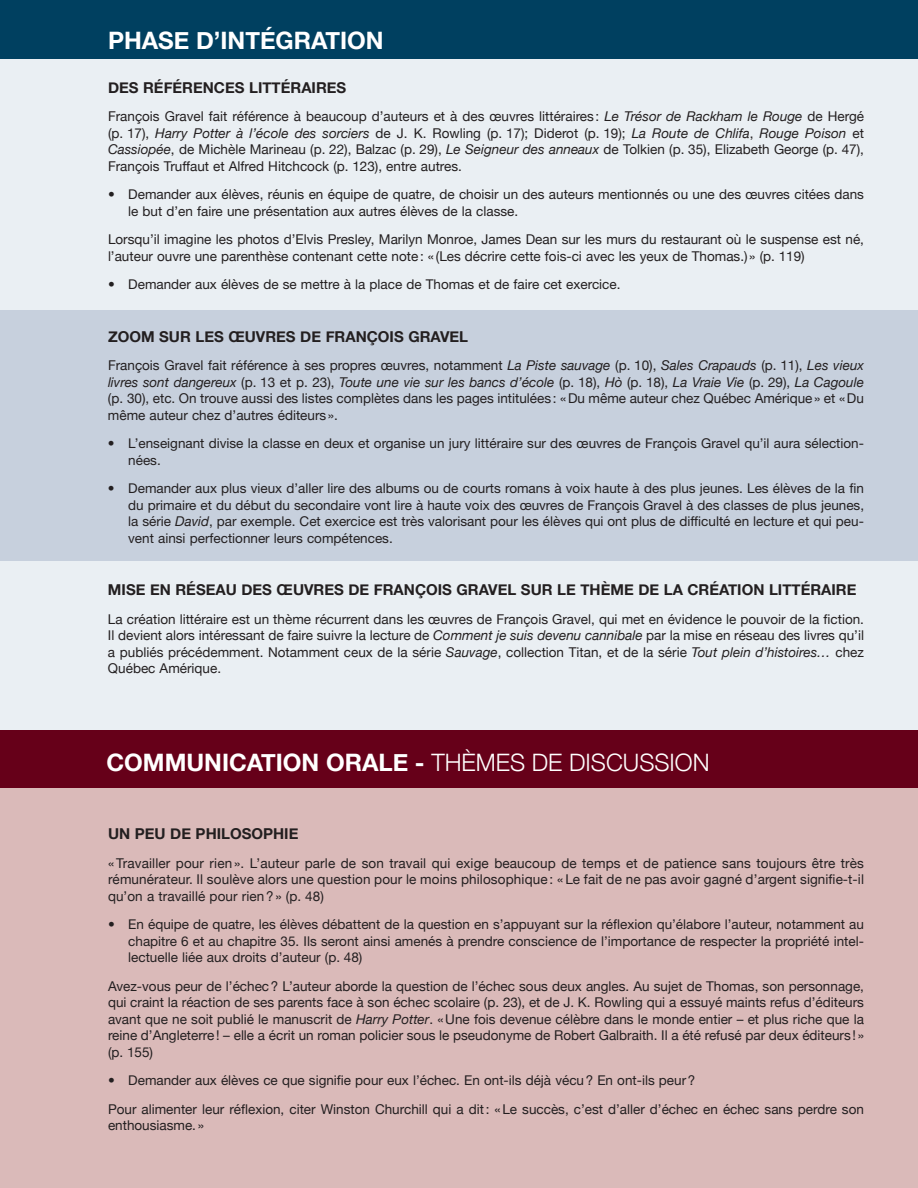
<style>
.page{position:relative;width:918px;height:1188px;background:#eaeff3}
.page>*{position:absolute;margin:0;border:0;box-sizing:border-box;transform-origin:0 0}
.t1{font:700 24px "Helvetica Neue";color:#fff}
.SousTitre1{font:700 15px "Helvetica Neue";color:#231f20}
.TexteNormal{font:13.5px/16.5px "Helvetica Neue";color:#231f20;text-align:justify}
.t2{font:13.5px/16.5px "Helvetica Neue";color:#231f20;text-align:justify}
.s1{font-style:italic}
.s2{font-style:inherit}
.s3{font-weight:300}
</style>
<div class="page">
<div style="left:0;top:310px;width:918px;height:251px;background:#c7d0dd"></div>
<div style="left:0;top:768px;width:918px;height:420px;background:#dabab9"></div>
<div style="left:0;top:730px;width:918px;height:58px;background:#660019"></div>
<div style="left:0;top:0;width:918px;height:58px;background:#004060"></div>
<p class="t1" style="left:108px;top:25px;width:277px">PHASE D’INTÉGRATION</p>
<p class="SousTitre1" style="left:108px;top:78px;width:240px">DES RÉFÉRENCES LITTÉRAIRES</p>
<p class="TexteNormal" style="left:108px;top:108px;width:758px">François Gravel fait référence à beaucoup d’auteurs et à des œuvres littéraires : <span class="s1">Le Trésor de Rackham le Rouge</span> de Hergé (p. 17), <span class="s1">Harry Potter à l’école des sorciers</span> <span class="s2">de</span> J. K. Rowling (p. 17); <span class="s2">Diderot</span> (p. 19); <span class="s1">La Route de Chlifa</span>, <span class="s1">Rouge Poison</span> et <span class="s1">Cassiopée</span>, de Michèle Marineau (p. 22), <span class="s2">Balzac</span> (p. 29), <span class="s1">Le Seigneur des anneaux</span> de Tolkien (p. 35), Elizabeth George (p. 47), François Truffaut et Alfred Hitchcock (p. 123), entre autres.</p>
<p class="t2" style="left:128px;top:186px;width:737px;text-indent:-20px">• Demander aux élèves, réunis en équipe de quatre, de choisir un des auteurs mentionnés ou une des œuvres citées dans le but d’en faire une présentation aux autres élèves de la classe.</p>
<p class="TexteNormal" style="left:108px;top:231px;width:758px">Lorsqu’il imagine les photos d’Elvis Presley, Marilyn Monroe, James Dean sur les murs du restaurant où le suspense est né, l’auteur ouvre une parenthèse contenant cette note: « (Les décrire cette fois-ci avec les yeux de Thomas.) » (p. 119)</p>
<p class="t2" style="left:108px;top:276px;width:514px">• Demander aux élèves de se mettre à la place de Thomas et de faire cet exercice.</p>
<p class="SousTitre1" style="left:108px;top:327px;width:362px">ZOOM SUR LES ŒUVRES DE FRANÇOIS GRAVEL</p>
<p class="TexteNormal" style="left:108px;top:357px;width:758px">François Gravel fait référence à ses propres œuvres, notamment <span class="s1">La Piste sauvage</span> (p. 10), <span class="s1">Sales Crapauds</span> (p. 11), <span class="s1">Les vieux livres sont dangereux</span> (p. 13 et p. 23), <span class="s1">Toute une vie sur les bancs d’école</span> (p. 18), <span class="s1">Hò</span> (p. 18), <span class="s1">La Vraie Vie</span> (p. 29), <span class="s1">La Cagoule </span>(p. 30), etc. On trouve aussi des listes complètes dans les pages intitulées : «Du même auteur chez Québec Amérique» et «Du même auteur chez d’autres éditeurs ».</p>
<p class="t2" style="left:128px;top:435px;width:737px;text-indent:-20px">• L’enseignant divise la classe en deux et organise un jury littéraire sur des œuvres de François Gravel qu’il aura sélection&shy;nées.</p>
<p class="t2" style="left:128px;top:480px;width:737px;text-indent:-20px">• Demander aux plus vieux d’aller lire des albums ou de courts romans à voix haute à des plus jeunes. Les élèves de la fin du primaire et du début du secondaire vont lire à haute voix des œuvres de François Gravel à des classes de plus jeunes, la série <span class="s1">David</span>, par exemple. Cet exercice est très valorisant pour les élèves qui ont plus de difficulté en lecture et qui peu&shy;vent ainsi perfectionner leurs compétences.</p>
<p class="SousTitre1" style="left:108px;top:581px;width:750px">MISE EN RÉSEAU DES ŒUVRES DE FRANÇOIS GRAVEL SUR LE THÈME DE LA CRÉATION LITTÉRAIRE</p>
<p class="TexteNormal" style="left:108px;top:611px;width:758px">La création littéraire est un thème récurrent dans les œuvres de François Gravel, qui met en évidence le pouvoir de la fiction.<br>Il devient alors intéressant de faire suivre la lecture de <span class="s1">Comment je suis devenu cannibale</span> par la mise en réseau des livres qu’il a publiés précédemment. Notamment ceux de la série <span class="s1">Sauvage</span>, collection Titan, et de la série <span class="s1">Tout plein d’histoires…</span> chez Québec Amérique.</p>
<p class="t1" style="left:106px;top:747px;width:605px">COMMUNICATION ORALE - <span class="s3">THÈMES DE DISCUSSION</span></p>
<p class="SousTitre1" style="left:108px;top:825px;width:192px">UN PEU DE PHILOSOPHIE</p>
<p class="TexteNormal" style="left:108px;top:855px;width:758px">« Travailler pour rien ». L’auteur parle de son travail qui exige beaucoup de temps et de patience sans toujours être très rémunérateur. Il soulève alors une question pour le moins philosophique : « Le fait de ne pas avoir gagné d’argent signifie-t-il qu’on a travaillé pour rien?» (p. 48)</p>
<p class="t2" style="left:128px;top:916px;width:737px;text-indent:-20px">• En équipe de quatre, les élèves débattent de la question en s’appuyant sur la réflexion qu’élabore l’auteur, notamment au chapitre 6 et au chapitre 35. Ils seront ainsi amenés à prendre conscience de l’importance de respecter la propriété intel&shy;lectuelle liée aux droits d’auteur (p. 48)</p>
<p class="TexteNormal" style="left:108px;top:978px;width:758px">Avez-vous peur de l’échec? L’auteur aborde la question de l’échec sous deux angles. Au sujet de Thomas, son personnage, qui craint la réaction de ses parents face à son échec scolaire (p. 23), et de J. K. Rowling qui a essuyé maints refus d’éditeurs avant que ne soit publié le manuscrit de <span class="s1">Harry Potter</span>. «Une fois devenue célèbre dans le monde entier – et plus riche que la reine d’Angleterre! – elle a écrit un roman policier sous le pseudonyme de Robert Galbraith. Il a été refusé par deux éditeurs! » (p. 155)</p>
<p class="t2" style="left:108px;top:1072px;width:589px">• Demander aux élèves ce que signifie pour eux l’échec. En ont-ils déjà vécu? En ont-ils peur?</p>
<p class="TexteNormal" style="left:108px;top:1101px;width:758px">Pour alimenter leur réflexion, citer Winston Churchill qui a dit: «Le succès, c’est d’aller d’échec en échec sans perdre son enthousiasme. »</p>
</div>
